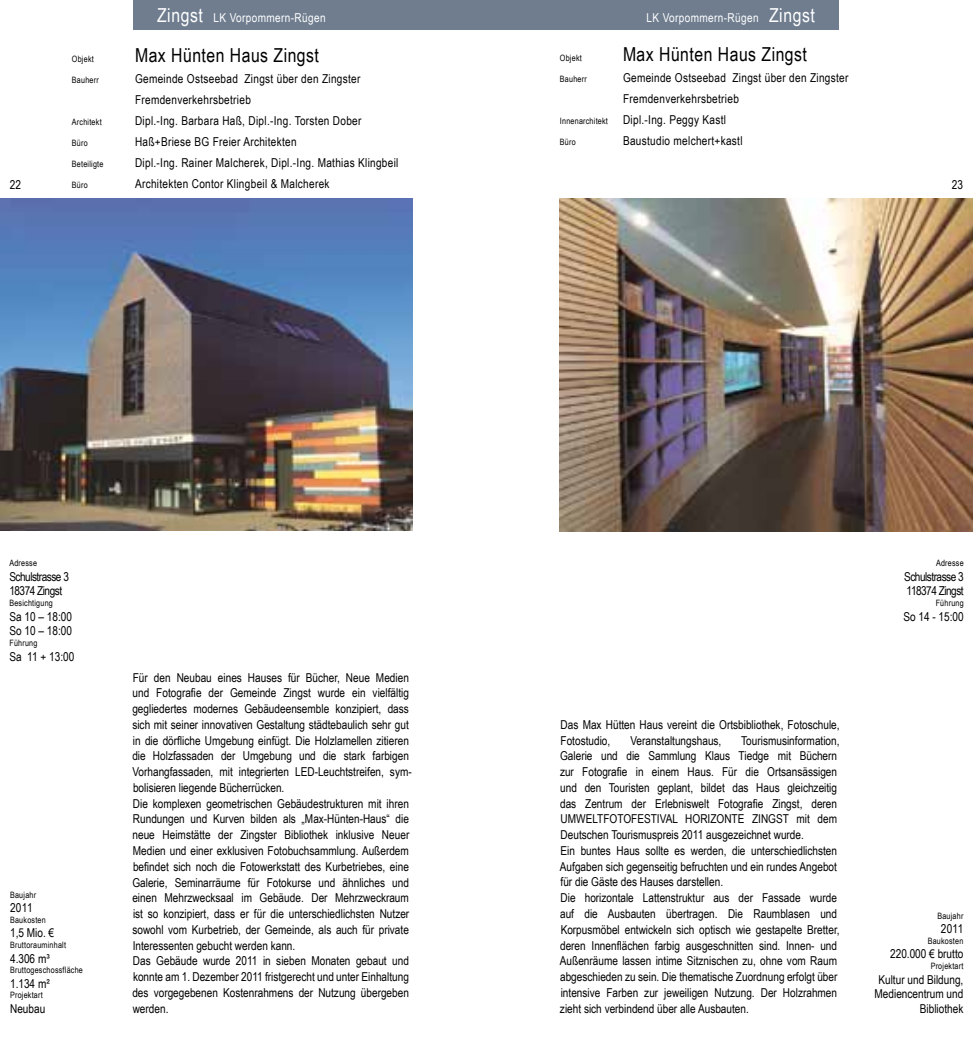
<style>
.page{position:relative;width:973px;height:1042px;background:#fff}
.page>*{position:absolute;margin:0;border:0;box-sizing:border-box;transform-origin:0 0}
.t1{font:19.25px "Arial Narrow";letter-spacing:.025em;color:#000}
.t2{font:12.25px/15.8px "Arial Narrow";color:#000}
.t3{font:12.25px/21px "Arial Narrow";letter-spacing:.025em;color:#000}
.t4{font:12.25px/14.7px "Arial Narrow";letter-spacing:-.04em;color:#000}
.t5{font:12.25px "Arial Narrow";letter-spacing:.03em;color:#fff}
.t6{font:8.75px "Arial Narrow";letter-spacing:.025em;color:#000}
.s1{font-size:19.25px}
.s2{font-size:8.75px}
</style>
<div class="page">
<img style="left:559px;top:199px;width:413px;height:332px">
<img style="left:0;top:198px;width:412px;height:333px">
<div style="left:133px;top:0;width:353px;height:30px;background:#6f7d8f"></div>
<div style="left:485px;top:0;width:353px;height:30px;background:#6f7d8f"></div>
<p class="t5" style="left:157px;top:9px;width:170px"><span class="s1">Zingst</span> LK Vorpommern-Rügen</p>
<p class="t5" style="left:646px;top:9px;width:170px">LK Vorpommern-Rügen <span class="s1">Zingst</span></p>
<p class="t6" style="left:560px;top:52px;width:23px">Objekt</p>
<p class="t1" style="left:623px;top:40px;width:185px">Max Hünten Haus Zingst</p>
<p class="t6" style="left:560px;top:73px;width:28px">Bauherr</p>
<p class="t3" style="left:623px;top:67px;width:227px">Gemeinde Ostseebad Zingst über den Zingster</p>
<p class="t3" style="left:623px;top:88px;width:117px">Fremdenverkehrsbetrieb</p>
<p class="t3" style="left:560px;top:109px;width:168px"><span class="s2">Innenarchitekt</span> Dipl.-Ing. Peggy Kastl</p>
<p class="t6" style="left:560px;top:136px;width:17px">Büro</p>
<p class="t3" style="left:623px;top:130px;width:121px">Baustudio melchert+kastl</p>
<p class="t6" style="left:72px;top:53px;width:23px">Objekt</p>
<p class="t1" style="left:135px;top:41px;width:185px">Max Hünten Haus Zingst</p>
<p class="t6" style="left:72px;top:74px;width:28px">Bauherr</p>
<p class="t3" style="left:135px;top:68px;width:227px">Gemeinde Ostseebad Zingst über den Zingster<br>Fremdenverkehrsbetrieb</p>
<p class="t6" style="left:72px;top:116px;width:31px">Architekt</p>
<p class="t3" style="left:135px;top:110px;width:228px">Dipl.-Ing. Barbara Haß, Dipl.-Ing. Torsten Dober</p>
<p class="t6" style="left:72px;top:137px;width:17px">Büro</p>
<p class="t3" style="left:135px;top:131px;width:163px">Haß+Briese BG Freier Architekten</p>
<p class="t6" style="left:72px;top:158px;width:33px">Beteiligte</p>
<p class="t3" style="left:135px;top:152px;width:265px">Dipl.-Ing. Rainer Malcherek, Dipl.-Ing. Mathias Klingbeil</p>
<p class="t6" style="left:72px;top:179px;width:17px">Büro</p>
<p class="t3" style="left:135px;top:173px;width:196px">Architekten Contor Klingbeil &amp; Malcherek</p>
<p class="t2" style="left:10px;top:176px;width:13px">22</p>
<p class="t2" style="left:951px;top:176px;width:13px">23</p>
<p class="t6" style="left:9px;top:556px;width:29px">Adresse</p>
<p class="t4" style="left:9px;top:569px;width:61px">Schulstrasse 3<br>18374 Zingst</p>
<p class="t6" style="left:9px;top:596px;width:45px">Besichtigung</p>
<p class="t2" style="left:9px;top:608px;width:64px;line-height:14.7px">Sa 10 – 18:00<br>So 10 – 18:00</p>
<p class="t6" style="left:9px;top:636px;width:30px">Führung</p>
<p class="t2" style="left:9px;top:648px;width:66px">Sa 11 + 13:00</p>
<p class="t6" style="left:10px;top:888px;width:28px">Baujahr</p>
<p class="t2" style="left:10px;top:899px;width:24px">2011</p>
<p class="t6" style="left:10px;top:913px;width:37px">Baukosten</p>
<p class="t2" style="left:10px;top:925px;width:46px">1,5 Mio. €</p>
<p class="t6" style="left:10px;top:938px;width:57px">Bruttorauminhalt</p>
<p class="t2" style="left:10px;top:950px;width:41px">4.306 m³</p>
<p class="t6" style="left:10px;top:963px;width:74px">Bruttogeschossfläche</p>
<p class="t2" style="left:10px;top:975px;width:41px">1.134 m²</p>
<p class="t6" style="left:10px;top:989px;width:34px">Projektart</p>
<p class="t2" style="left:10px;top:1000px;width:37px">Neubau</p>
<p class="t2" style="left:132px;top:669px;width:281px">Für den Neubau eines Hauses für Bücher, Neue Medien und Fotografie der Gemeinde Zingst wurde ein vielfältig gegliedertes modernes Gebäudeensemble konzipiert, dass sich mit seiner innovativen Gestaltung städtebaulich sehr gut in die dörfliche Umgebung einfügt. Die Holzlamellen zitieren die Holzfassaden der Umgebung und die stark farbigen Vorhangfassaden, mit integrierten LED-Leuchtstreifen, sym&shy;bolisieren liegende Bücherrücken.<br>Die komplexen geometrischen Gebäudestrukturen mit ihren Rundungen und Kurven bilden als „Max-Hünten-Haus“ die neue Heimstätte der Zingster Bibliothek inklusive Neuer Medien und einer exklusiven Fotobuchsammlung. Außerdem befindet sich noch die Fotowerkstatt des Kurbetriebes, eine Galerie, Seminarräume für Fotokurse und ähnliches und einen Mehrzwecksaal im Gebäude. Der Mehrzweckraum ist so konzipiert, dass er für die unterschiedlichsten Nutzer sowohl vom Kurbetrieb, der Gemeinde, als auch für private Interessenten gebucht werden kann.<br>Das Gebäude wurde 2011 in sieben Monaten gebaut und konnte am 1. Dezember 2011 fristgerecht und unter Einhaltung des vorgegebenen Kostenrahmens der Nutzung übergeben werden.</p>
<p class="t6" style="left:935px;top:556px;width:29px">Adresse</p>
<p class="t4" style="left:904px;top:569px;width:61px">Schulstrasse 3<br>118374 Zingst</p>
<p class="t6" style="left:935px;top:596px;width:30px">Führung</p>
<p class="t2" style="left:903px;top:608px;width:62px">So 14 - 15:00</p>
<p class="t2" style="left:560px;top:716px;width:280px">Das Max Hütten Haus vereint die Ortsbibliothek, Fotoschule,<br>Fotostudio,</p>
<p class="t2" style="left:560px;top:732px;width:281px;text-indent:181px">Tourismusinformation, Galerie und die Sammlung Klaus Tiedge mit Büchern zur Fotografie in einem Haus. Für die Ortsansässigen und den Touristen geplant, bildet das Haus gleichzeitig das Zentrum der Erlebniswelt Fotografie Zingst, deren UMWELTFOTOFESTIVAL HORIZONTE ZINGST mit dem Deutschen Tourismuspreis 2011 ausgezeichnet wurde.<br>Ein buntes Haus sollte es werden, die unterschiedlichsten Aufgaben sich gegenseitig befruchten und ein rundes Angebot für die Gäste des Hauses darstellen.<br>Die horizontale Lattenstruktur aus der Fassade wurde auf die Ausbauten übertragen. Die Raumblasen und Korpusmöbel entwickeln sich optisch wie gestapelte Bretter, deren Innenflächen farbig ausgeschnitten sind. Innen- und Außenräume lassen intime Sitznischen zu, ohne vom Raum abgeschieden zu sein. Die thematische Zuordnung erfolgt über intensive Farben zur jeweiligen Nutzung. Der Holzrahmen zieht sich verbindend über alle Ausbauten.</p>
<p class="t2" style="left:630px;top:732px;width:93px">Veranstaltungshaus,</p>
<p class="t6" style="left:937px;top:909px;width:28px">Baujahr</p>
<p class="t2" style="left:940px;top:920px;width:24px">2011</p>
<p class="t6" style="left:927px;top:934px;width:37px">Baukosten</p>
<p class="t2" style="left:890px;top:946px;width:75px">220.000 € brutto</p>
<p class="t6" style="left:930px;top:959px;width:34px">Projektart</p>
<p class="t2" style="left:874px;top:971px;width:90px;line-height:14.7px;text-align:right">Kultur und Bildung,<br>Mediencentrum und<br>Bibliothek</p>
</div>
